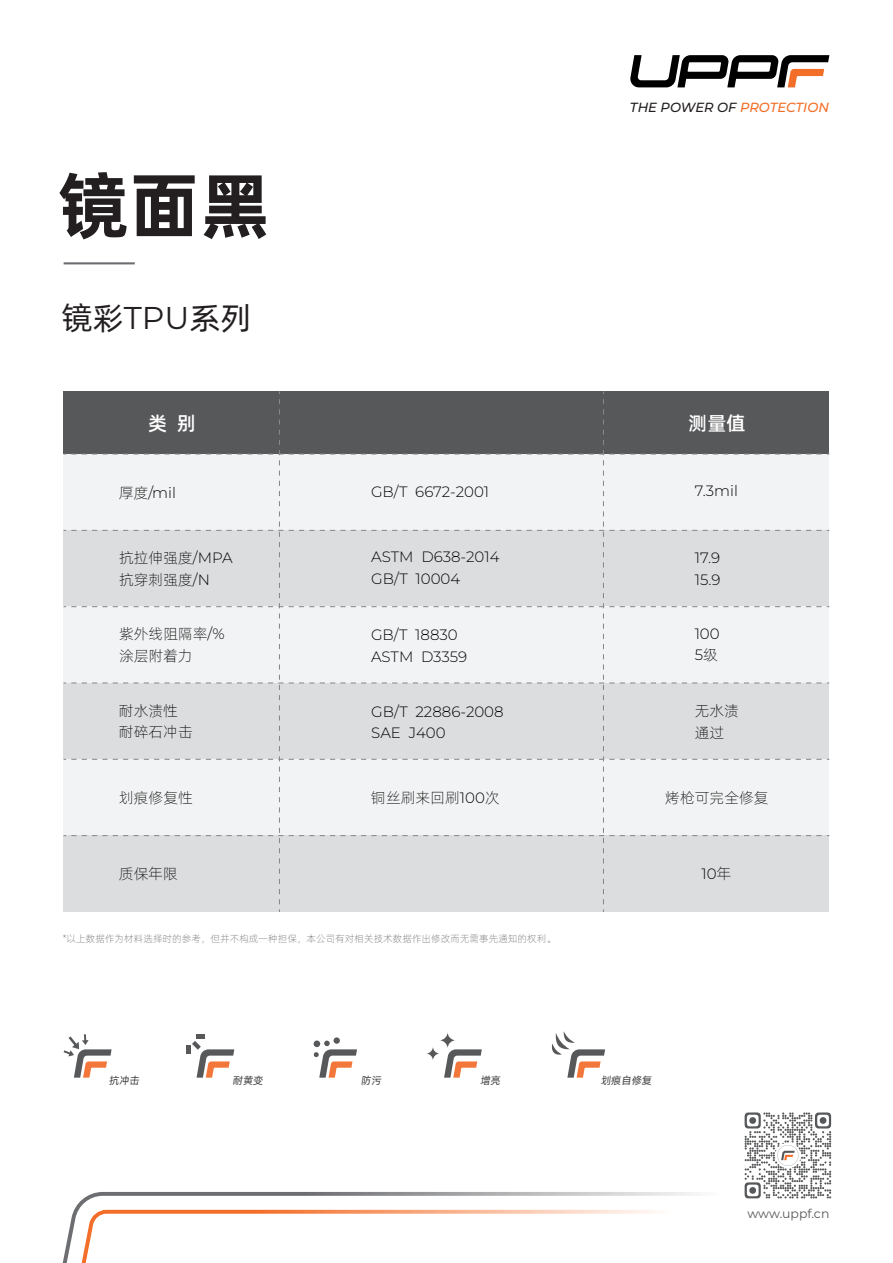
<style>
.page{position:relative;width:893px;height:1263px;background:#fff}
.page>*{position:absolute;margin:0;border:0;box-sizing:border-box;transform-origin:0 0}
.t1{font:72px "Alibaba Pu Hui Ti B";color:#231f20}
.t2{font:31.5px "Alibaba Pu Hui Ti R";color:#231f20}
.t3{font:19.35px "Alibaba Pu Hui Ti M";color:#fff}
.t4{font:100 15px/21.8px "Montserrat";color:#030303}
.t5{font:15px/21.8px "Alibaba Pu Hui Ti L";color:#030303}
.t6{font:italic 100 13.2px "Montserrat";color:#231f20}
.t7{font:100 12.45px "Montserrat";color:#57585a}
.t8{font:10.35px "Alibaba Pu Hui Ti R";color:#3e3e3f}
.t9{font:9.75px "Alibaba Pu Hui Ti L";color:#6c6d70}
.s1{color:#f36e28}
.s2{font-family:"Montserrat";font-weight:100}
.s3{font-family:"Alibaba Pu Hui Ti L";font-weight:400}
</style>
<div class="page">
<hr style="left:64px;top:262px;width:71px;height:2px;background:#6c6d70">
<svg style="left:630px;top:55px;width:199px;height:32px"></svg>
<svg style="left:64px;top:391px;width:765px;height:521px"></svg>
<svg style="left:62px;top:1192px;width:632px;height:71px"></svg>
<svg style="left:71px;top:1208px;width:604px;height:55px"></svg>
<div style="left:334px;top:1037px;width:6px;height:7px;background:#57585a;border-radius:50%"></div>
<svg style="left:314px;top:1040px;width:43px;height:38px"></svg>
<svg style="left:444px;top:1049px;width:38px;height:29px"></svg>
<svg style="left:439px;top:1032px;width:17px;height:16px"></svg>
<svg style="left:426px;top:1046px;width:14px;height:14px"></svg>
<svg style="left:552px;top:1031px;width:53px;height:47px"></svg>
<div style="left:186px;top:1045px;width:5px;height:9px;background:#57585a"></div>
<svg style="left:192px;top:1035px;width:42px;height:43px"></svg>
<svg style="left:64px;top:1034px;width:48px;height:44px"></svg>
<svg style="left:745px;top:1112px;width:86px;height:86px"></svg>
<div style="left:749px;top:1117px;width:7px;height:7px;background:#57585a;border-radius:50%"></div>
<div style="left:749px;top:1187px;width:7px;height:7px;background:#57585a;border-radius:50%"></div>
<div style="left:820px;top:1117px;width:6px;height:7px;background:#57585a;border-radius:50%"></div>
<p class="t6" style="left:630px;top:99px;width:201px">THE POWER OF <span class="s1">PROTECTION</span></p>
<h1 class="t1" style="left:58px;top:149px;width:214px">镜面黑</h1>
<h2 class="t2" style="left:62px;top:295px;width:191px">镜彩<span class="s2">TPU</span>系列</h2>
<p class="t3" style="left:148px;top:408px;width:50px">类 别</p>
<p class="t3" style="left:688px;top:408px;width:59px">测量值</p>
<p class="t4" style="left:119px;top:481px;width:59px"><span class="s3">厚度</span>/mil</p>
<p class="t4" style="left:371px;top:481px;width:120px">GB/T 6672-2001</p>
<p class="t4" style="left:695px;top:480px;width:45px">7.3mil</p>
<p class="t5" style="left:119px;top:546px;width:115px">抗拉伸强度<span class="s2">/MPA</span>抗穿刺强度<span class="s2">/N</span></p>
<p class="t4" style="left:371px;top:546px;width:130px">ASTM D638-2014<br>GB/T 10004</p>
<p class="t4" style="left:695px;top:546px;width:27px">17.9<br>15.9</p>
<p class="t5" style="left:119px;top:622px;width:107px">紫外线阻隔率<span class="s2">/%</span>涂层附着力</p>
<p class="t4" style="left:371px;top:624px;width:98px">GB/T 18830<br>ASTM D3359</p>
<p class="t4" style="left:695px;top:622px;width:27px">100<br>5<span class="s3">级</span></p>
<p class="t5" style="left:119px;top:698px;width:75px">耐水渍性耐碎石冲击</p>
<p class="t4" style="left:371px;top:700px;width:134px">GB/T 22886-2008<br>SAE J400</p>
<p class="t5" style="left:695px;top:699px;width:46px">无水渍通过</p>
<p class="t5" style="left:119px;top:786px;width:75px">划痕修复性</p>
<p class="t5" style="left:371px;top:786px;width:130px">铜丝刷来回刷<span class="s2">100</span>次</p>
<p class="t5" style="left:665px;top:786px;width:105px">烤枪可完全修复</p>
<p class="t5" style="left:119px;top:862px;width:61px">质保年限</p>
<p class="t4" style="left:702px;top:863px;width:31px">10<span class="s3">年</span></p>
<p class="t9" style="left:63px;top:931px;width:495px">*以上数据作为材料选择时的参考，但并不构成一种担保，本公司有对相关技术数据作出修改而无需事先通知的权利。</p>
<p class="t8" style="left:109px;top:1072px;width:34px">抗冲击</p>
<p class="t8" style="left:233px;top:1072px;width:34px">耐黄变</p>
<p class="t8" style="left:361px;top:1072px;width:24px">防污</p>
<p class="t8" style="left:480px;top:1072px;width:24px">增亮</p>
<p class="t8" style="left:601px;top:1072px;width:54px">划痕自修复</p>
<p class="t7" style="left:747px;top:1205px;width:83px">www.uppf.cn</p>
</div>
